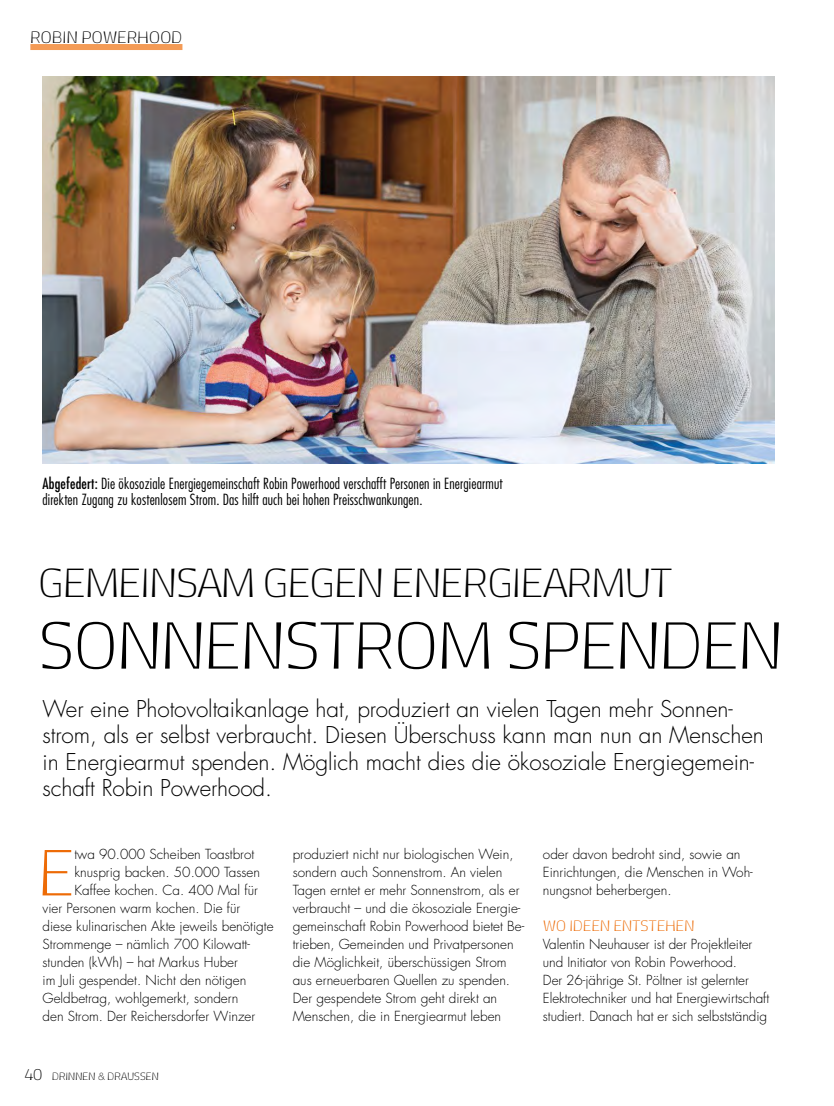
<style>
.page{position:relative;width:834px;height:1106px;background:#fff}
.page>*{position:absolute;margin:0;border:0;box-sizing:border-box;transform-origin:0 0}
.t1{font:66px "Antaro";letter-spacing:-.005em;color:#000}
.t2{font:64.8px "Antaro";color:#ed6b06}
.t3{font:40.5px "Antaro";letter-spacing:-.005em;color:#000}
.t4{font:300 22.5px/26.2px "Futura Std";letter-spacing:-.005em;color:#000}
.t5{font:16.5px "Antaro";letter-spacing:.02em;color:#000}
.t6{font:300 condensed 15px/16.5px "Futura Std";letter-spacing:.01em;color:#000}
.t7{font:15px "Antaro";letter-spacing:.015em;color:#ed6b06}
.t8{font:300 13.5px/18px "Futura Std";color:#000}
.t9{font:10.5px "Antaro";letter-spacing:.015em;color:#000}
.s1{font-weight:400}
.s2{font-size:16.5px}
</style>
<div class="page">
<img style="left:43px;top:77px;width:731px;height:386px">
<div style="left:30px;top:44px;width:152px;height:6px;background:#f49b56"></div>
<p class="t5" style="left:30px;top:25px;width:153px">ROBIN POWERHOOD</p>
<p class="t6" style="left:43px;top:474px;width:461px"><span class="s1">Abgefedert:</span> Die ökosoziale Energiegemeinschaft Robin Powerhood verschafft Personen in Energiearmut direkten Zugang zu kostenlosem Strom. Das hilft auch bei hohen Preisschwankungen.</p>
<h3 class="t3" style="left:38px;top:553px;width:635px">GEMEINSAM GEGEN ENERGIEARMUT</h3>
<h1 class="t1" style="left:39px;top:598px;width:745px">SONNENSTROM SPENDEN</h1>
<p class="t4" style="left:43px;top:696px;width:722px">Wer eine Photovoltaikanlage hat, produziert an vielen Tagen mehr Sonnen&shy;strom, als er selbst verbraucht. Diesen Überschuss kann man nun an Menschen in Energiearmut spenden. Möglich macht dies die ökosoziale Energiegemein&shy;schaft Robin Powerhood.</p>
<h2 class="t2" style="left:39px;top:826px;width:37px">E</h2>
<p class="t8" style="left:74px;top:846px;width:181px">twa 90.000 Scheiben Toastbrot</p>
<p class="t8" style="left:74px;top:864px;width:187px">knusprig backen. 50.000 Tassen</p>
<p class="t8" style="left:74px;top:882px;width:185px">Kaffee kochen. Ca. 400 Mal für</p>
<p class="t8" style="left:43px;top:900px;width:199px">vier Personen warm kochen. Die für</p>
<p class="t8" style="left:43px;top:918px;width:232px">diese kulinarischen Akte jeweils benötigte</p>
<p class="t8" style="left:43px;top:936px;width:209px">Strommenge – nämlich 700 Kilowatt-</p>
<p class="t8" style="left:43px;top:953px;width:197px">stunden (kWh) – hat Markus Huber</p>
<p class="t8" style="left:43px;top:971px;width:205px">im Juli gespendet. Nicht den nötigen</p>
<p class="t8" style="left:43px;top:989px;width:197px">Geldbetrag, wohlgemerkt, sondern</p>
<p class="t8" style="left:43px;top:1007px;width:214px">den Strom. Der Reichersdorfer Winzer</p>
<p class="t9" style="left:24px;top:1069px;width:136px"><span class="s2">40</span> DRINNEN &amp; DRAUSSEN</p>
<p class="t8" style="left:293px;top:845px;width:233px">produziert nicht nur biologischen Wein, sondern auch Sonnenstrom. An vielen Tagen erntet er mehr Sonnenstrom, als er verbraucht – und die ökosoziale Energie&shy;gemeinschaft Robin Powerhood bietet Be&shy;trieben, Gemeinden und Privatpersonen die Möglichkeit, überschüssigen Strom aus erneuerbaren Quellen zu spenden.<br>Der gespendete Strom geht direkt an Menschen, die in Energiearmut leben</p>
<p class="t8" style="left:543px;top:845px;width:211px">oder davon bedroht sind, sowie an<br>Einrichtungen, die Menschen in Woh&shy;nungsnot beherbergen.</p>
<p class="t7" style="left:543px;top:915px;width:153px">WO IDEEN ENTSTEHEN</p>
<p class="t8" style="left:543px;top:936px;width:228px">Valentin Neuhauser ist der Projektleiter und Initiator von Robin Powerhood.<br>Der 26-jährige St. Pöltner ist gelernter Elektrotechniker und hat Energiewirtschaft studiert. Danach hat er sich selbstständig</p>
</div>
